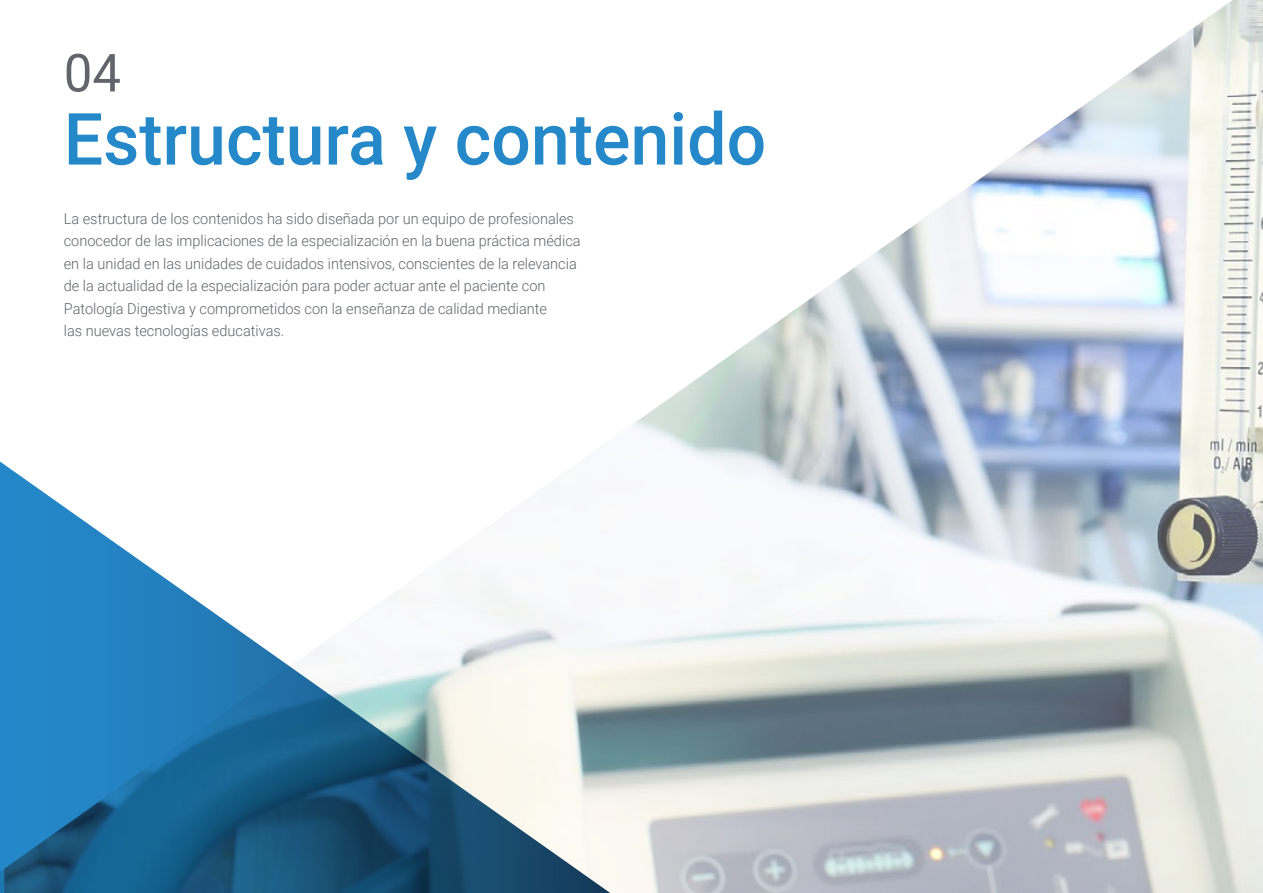
<style>
.page{position:relative;width:1263px;height:893px;background:#fff}
.page>*{position:absolute;margin:0;border:0;box-sizing:border-box;transform-origin:0 0}
.t1{font:500 72px "Roboto";color:#2488c9}
.t2{font:52.5px "Roboto";color:#61646a}
.t3{font:300 15px/22.5px "Roboto";color:#61646a}
</style>
<div class="page">
<img style="left:604px;top:0;width:659px;height:893px">
<svg style="left:0;top:446px;width:640px;height:447px"></svg>
<h2 class="t2" style="left:64px;top:36px;width:59px">04</h2>
<h1 class="t1" style="left:64px;top:89px;width:704px">Estructura y contenido</h1>
<p class="t3" style="left:64px;top:207px;width:518px">La estructura de los contenidos ha sido diseñada por un equipo de profesionales conocedor de las implicaciones de la especialización en la buena práctica médica en la unidad en las unidades de cuidados intensivos, conscientes de la relevancia de la actualidad de la especialización para poder actuar ante el paciente con Patología Digestiva y comprometidos con la enseñanza de calidad mediante<br>las nuevas tecnologías educativas.</p>
</div>
